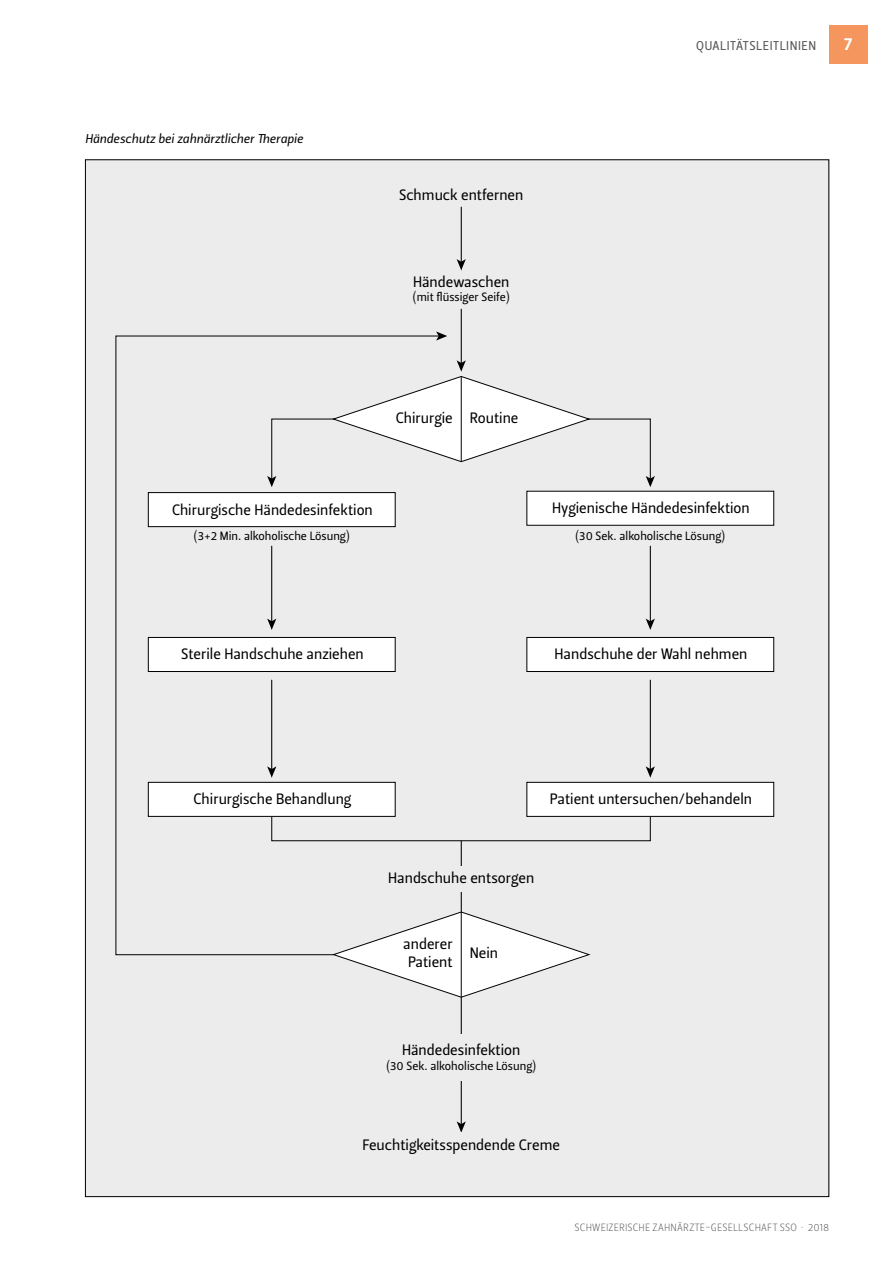
<style>
.page{position:relative;width:893px;height:1263px;background:#fff}
.page>*{position:absolute;margin:0;border:0;box-sizing:border-box;transform-origin:0 0}
.t1{font:18px "Leitura Sans Grot 3";color:#fff}
.t2{font:15px/18px "Leitura Sans Grot 2";color:#000;text-align:center}
.t3{font:12.75px "Leitura Sans Italic 2";color:#000}
.t4{font:12.75px "Leitura Sans Grot 2";letter-spacing:.045em;color:#555756}
.t5{font:12px "Leitura Sans Grot 2";color:#000}
.t6{font:10.5px "Leitura Sans Grot 1";letter-spacing:.015em;color:#555756}
</style>
<div class="page">
<div style="left:829px;top:26px;width:38px;height:38px;background:#f4965d"></div>
<div style="left:85px;top:159px;width:744px;height:1038px;background:#ececec"></div>
<hr style="left:461px;top:841px;width:1px;height:284px;background:#000">
<svg style="left:457px;top:1121px;width:9px;height:11px"></svg>
<div style="left:271px;top:811px;width:380px;height:30px;border:1px solid #000"></div>
<div style="left:377px;top:866px;width:168px;height:25px;background:#ececec"></div>
<hr style="left:461px;top:207px;width:1px;height:55px;background:#000">
<svg style="left:457px;top:259px;width:9px;height:11px"></svg>
<hr style="left:461px;top:309px;width:1px;height:55px;background:#000">
<hr style="left:650px;top:680px;width:1px;height:90px;background:#000">
<svg style="left:646px;top:766px;width:9px;height:11px"></svg>
<hr style="left:650px;top:546px;width:1px;height:76px;background:#000">
<svg style="left:646px;top:619px;width:9px;height:11px"></svg>
<svg style="left:115px;top:335px;width:325px;height:620px"></svg>
<svg style="left:436px;top:331px;width:11px;height:10px"></svg>
<div style="left:148px;top:493px;width:247px;height:34px;background:#fff"></div>
<div style="left:148px;top:492px;width:248px;height:35px;border:1px solid #000"></div>
<div style="left:148px;top:637px;width:247px;height:34px;background:#fff"></div>
<div style="left:148px;top:637px;width:248px;height:35px;border:1px solid #000"></div>
<div style="left:148px;top:782px;width:247px;height:34px;background:#fff"></div>
<div style="left:148px;top:782px;width:248px;height:35px;border:1px solid #000"></div>
<div style="left:527px;top:491px;width:247px;height:34px;background:#fff"></div>
<div style="left:526px;top:491px;width:248px;height:35px;border:1px solid #000"></div>
<div style="left:527px;top:637px;width:247px;height:34px;background:#fff"></div>
<div style="left:526px;top:637px;width:248px;height:35px;border:1px solid #000"></div>
<div style="left:527px;top:782px;width:247px;height:34px;background:#fff"></div>
<div style="left:526px;top:782px;width:248px;height:35px;border:1px solid #000"></div>
<svg style="left:267px;top:360px;width:388px;height:127px"></svg>
<hr style="left:461px;top:376px;width:1px;height:86px;background:#000">
<svg style="left:331px;top:911px;width:259px;height:87px"></svg>
<hr style="left:461px;top:912px;width:1px;height:85px;background:#000">
<div style="left:377px;top:1034px;width:168px;height:47px;background:#ececec"></div>
<p class="t3" style="left:85px;top:131px;width:220px">Händeschutz bei zahnärztlicher Therapie</p>
<p class="t2" style="left:399px;top:186px;width:126px">Schmuck entfernen</p>
<p class="t2" style="left:413px;top:273px;width:98px">Händewaschen</p>
<p class="t5" style="left:413px;top:290px;width:98px">(mit flüssiger Seife)</p>
<p class="t4" style="left:696px;top:38px;width:122px">QUALITÄTSLEITLINIEN</p>
<p class="t1" style="left:844px;top:34px;width:10px">7</p>
<p class="t2" style="left:396px;top:409px;width:124px">Chirurgie Routine</p>
<p class="t2" style="left:172px;top:501px;width:202px">Chirurgische Händedesinfektion</p>
<p class="t2" style="left:552px;top:499px;width:199px">Hygienische Händedesinfektion</p>
<p class="t5" style="left:194px;top:529px;width:157px">(3+2 Min. alkoholische Lösung)</p>
<p class="t5" style="left:575px;top:529px;width:151px">(30 Sek. alkoholische Lösung)</p>
<p class="t2" style="left:181px;top:645px;width:184px">Sterile Handschuhe anziehen</p>
<p class="t2" style="left:555px;top:645px;width:194px">Handschuhe der Wahl nehmen</p>
<p class="t2" style="left:194px;top:790px;width:159px">Chirurgische Behandlung</p>
<p class="t2" style="left:550px;top:790px;width:204px">Patient untersuchen/behandeln</p>
<p class="t2" style="left:388px;top:869px;width:148px">Handschuhe entsorgen</p>
<p class="t2" style="left:403px;top:935px;width:51px">anderer<br>Patient</p>
<p class="t2" style="left:470px;top:944px;width:30px">Nein</p>
<p class="t2" style="left:402px;top:1041px;width:120px">Händedesinfektion</p>
<p class="t5" style="left:386px;top:1058px;width:151px">(30 Sek. alkoholische Lösung)</p>
<p class="t2" style="left:362px;top:1136px;width:199px">Feuchtigkeitsspendende Creme</p>
<p class="t6" style="left:575px;top:1222px;width:256px">SCHWEIZERISCHE ZAHNÄRZTE-GESELLSCHAFT SSO 2018</p>
</div>
